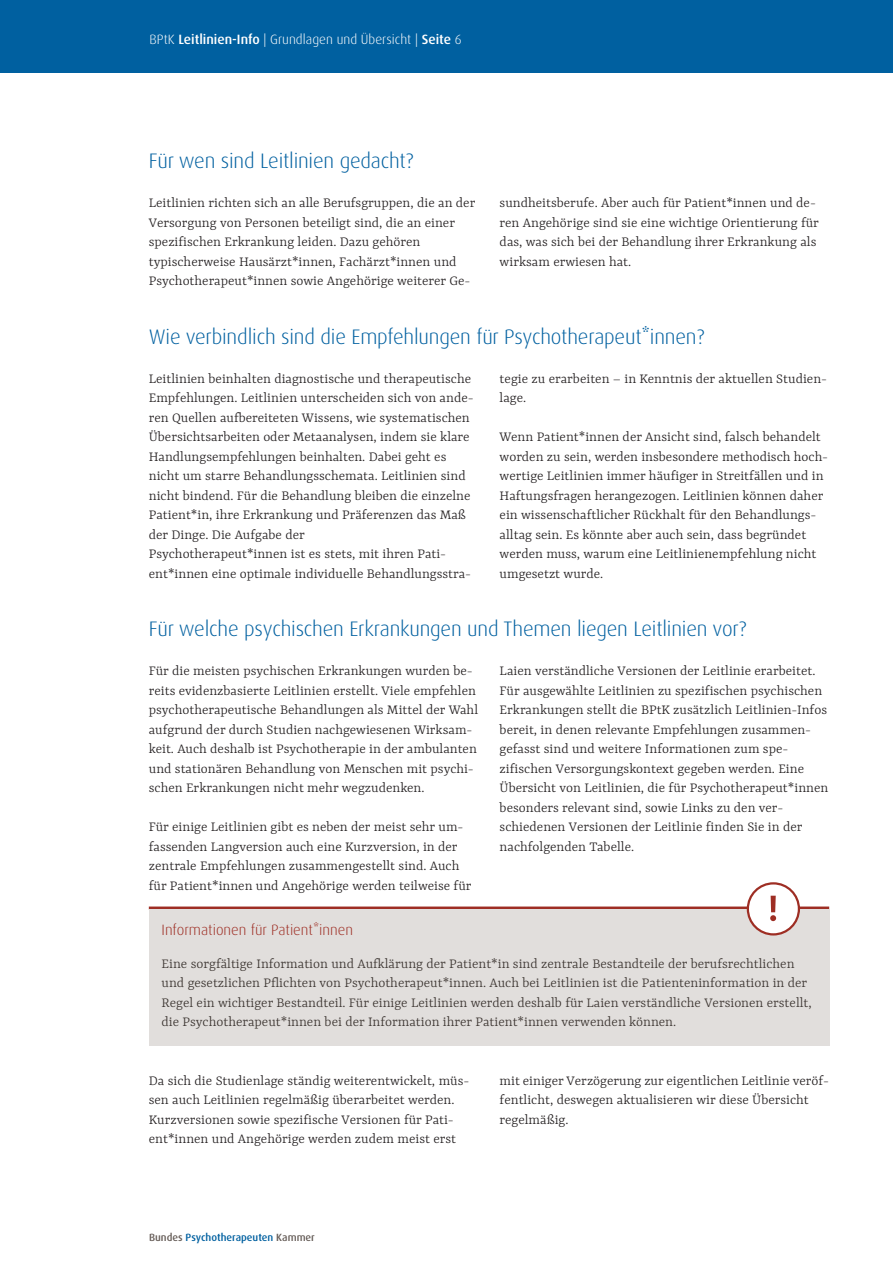
<style>
.page{position:relative;width:893px;height:1263px;background:#fff}
.page>*{position:absolute;margin:0;border:0;box-sizing:border-box;transform-origin:0 0}
.H1_headline_14_16{font:300 21px "Dax OT";letter-spacing:-.01em;color:#0060a0}
.fliesstext_yrsa_10_12{font:300 15px/19.5px "Yrsa";color:#231f20}
.fliesstext-auf-fläche{font:300 15px/19.5px "Yrsa";color:#3a332f}
.fliesstext-h2-_auf-fläche_Kopie{font:300 15px "Dax OT";color:#9e2e24}
.t1{font:300 13.5px "Dax OT";color:#fff}
.t2{font:500 10.5px "Dax OT";color:#0060a0}
.s1{font-weight:500}
.s2{color:#655c57}
</style>
<div class="page">
<div style="left:0;top:0;width:893px;height:72px;background:#0060a0"></div>
<hr style="left:149px;top:906px;width:680px;height:3px;background:#9e2e24">
<div style="left:149px;top:909px;width:680px;height:39px;background:#e1dedc"></div>
<div style="left:149px;top:948px;width:680px;height:98px;background:#e1dedc"></div>
<div style="left:748px;top:883px;width:51px;height:51px;background:#fff;border-radius:50%"></div>
<div style="left:747px;top:882px;width:53px;height:53px;border:2px solid #9e2e24;border-radius:50%"></div>
<svg style="left:770px;top:896px;width:6px;height:25px"></svg>
<p class="t1" style="left:149px;top:31px;width:314px">BPtK <span class="s1">Leitlinien-Info</span> | Grundlagen und Übersicht | <span class="s1">Seite</span> 6</p>
<h1 class="H1_headline_14_16" style="left:149px;top:148px;width:266px">Für wen sind Leitlinien gedacht?</h1>
<p class="fliesstext_yrsa_10_12" style="left:149px;top:193px;width:328px">Leitlinien richten sich an alle Berufsgruppen, die an der Versorgung von Personen beteiligt sind, die an einer spezifischen Erkrankung leiden. Dazu gehören<br>typ ischerweise Hausärzt*innen, Fachärzt*innen und Psycho therapeut*innen sowie Angehörige weiterer Ge-</p>
<p class="fliesstext_yrsa_10_12" style="left:500px;top:193px;width:321px">sundheitsberufe. Aber auch für Patient*innen und de&shy;ren Angehörige sind sie eine wichtige Orientierung für das, was sich bei der Behandlung ihrer Erkrankung als wirksam erwiesen hat.</p>
<h1 class="H1_headline_14_16" style="left:149px;top:323px;width:557px">Wie verbindlich sind die Empfehlungen für Psychotherapeut*innen?</h1>
<p class="fliesstext_yrsa_10_12" style="left:149px;top:368px;width:326px">Leitlinien beinhalten diagnostische und therapeutische Empfehlungen. Leitlinien unterscheiden sich von ande&shy;ren Quellen aufbereiteten Wissens, wie systematischen Übersichtsarbeiten oder Metaanalysen, indem sie klare Handlungsempfehlungen beinhalten. Dabei geht es nicht um starre Behandlungsschemata. Leitlinien sind nicht bindend. Für die Behandlung bleiben die einzelne Patient*in, ihre Erkrankung und Präferenzen das Maß der Dinge. Die Aufgabe der<br>Psychotherapeut*innen ist es stets, mit ihren Pati&shy;ent*innen eine optimale individuelle Behandlungsstra-</p>
<p class="fliesstext_yrsa_10_12" style="left:500px;top:368px;width:329px">tegie zu erarbeiten – in Kenntnis der aktuellen Studien&shy;lage.</p>
<p class="fliesstext_yrsa_10_12" style="left:500px;top:427px;width:330px">Wenn Patient*innen der Ansicht sind, falsch behandelt worden zu sein, werden insbesondere methodisch hoch&shy;wertige Leitlinien immer häufiger in Streitfällen und in Haftungsfragen herangezogen. Leitlinien können daher ein wissenschaftlicher Rückhalt für den Behandlungs&shy;alltag sein. Es könnte aber auch sein, dass begründet werden muss, warum eine Leitlinien empfehlung nicht umgesetzt wurde.</p>
<h1 class="H1_headline_14_16" style="left:149px;top:616px;width:599px">Für welche psychischen Erkrankungen und Themen liegen Leitlinien vor?</h1>
<p class="fliesstext_yrsa_10_12" style="left:149px;top:661px;width:331px">Für die meisten psychischen Erkrankungen wurden be&shy;reits evidenzbasierte Leitlinien erstellt. Viele em pfehlen psychotherapeutische Behandlungen als Mittel der Wahl aufgrund der durch Studien nachgewiesenen Wirksam&shy;keit. Auch deshalb ist Psychotherapie in der ambulanten und stationären Behandlung von Menschen mit psychi&shy;schen Erkrankungen nicht mehr wegzu denken.</p>
<p class="fliesstext_yrsa_10_12" style="left:149px;top:817px;width:324px">Für einige Leitlinien gibt es neben der meist sehr um&shy;fassenden Langversion auch eine Kurzversion, in der zentrale Empfehlungen zusammengestellt sind. Auch für Patient*innen und Angehörige werden teilweise für</p>
<p class="fliesstext_yrsa_10_12" style="left:500px;top:661px;width:330px">Laien verständliche Versionen der Leitlinie erarbeitet.<br>Für ausgewählte Leitlinien zu spezifischen psychischen Erkrankungen stellt die BPtK zusätzlich Leitlinien-Infos bereit, in denen relevante Empfehlungen zusammen&shy;gefasst sind und weitere Informationen zum spe&shy;zifischen Versorgungskontext gegeben werden. Eine Übersicht von Leitlinien, die für Psychotherapeut*innen besonders relevant sind, sowie Links zu den ver&shy;schiedenen Versionen der Leitlinie finden Sie in der nachfolgenden Tabelle.</p>
<p class="fliesstext-h2-_auf-fläche_Kopie" style="left:162px;top:920px;width:193px">Informationen für Patient*innen</p>
<p class="fliesstext-auf-fläche" style="left:162px;top:953px;width:652px">Eine sorgfältige Information und Aufklärung der Patient*in sind zentrale Bestandteile der berufsrechtlichen und gesetzlichen Pflichten von Psychotherapeut*innen. Auch bei Leitlinien ist die Patienteninformation in der Regel ein wichtiger Bestandteil. Für einige Leitlinien werden deshalb für Laien verständliche Versionen erstellt, die Psychotherapeut*innen bei der Information ihrer Patient*innen verwenden können.</p>
<p class="fliesstext_yrsa_10_12" style="left:149px;top:1070px;width:322px">Da sich die Studienlage ständig weiterentwickelt, müs&shy;sen auch Leitlinien regelmäßig überarbeitet werden.<br>Kurzversionen sowie spezifische Versionen für Pati&shy;ent*innen und Angehörige werden zudem meist erst</p>
<p class="fliesstext_yrsa_10_12" style="left:500px;top:1070px;width:331px">mit einiger Verzögerung zur eigentlichen Leitlinie veröf&shy;fentlicht, deswegen aktualisieren wir diese Übersicht regelmäßig.</p>
<p class="t2" style="left:149px;top:1230px;width:167px"><span class="s2">Bundes</span> Psychotherapeuten <span class="s2">Kammer</span></p>
</div>
